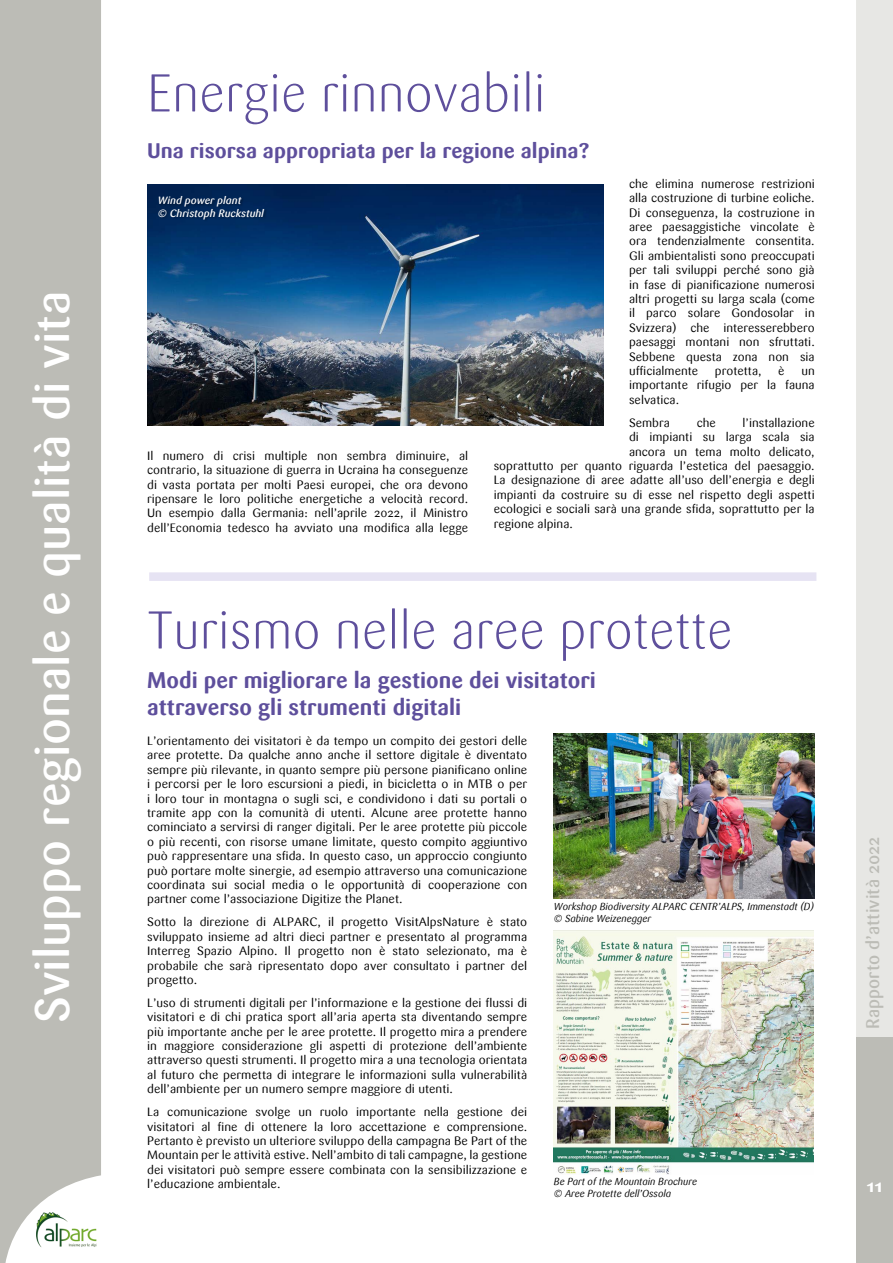
<style>
.page{position:relative;width:893px;height:1263px;background:#fff}
.page>*{position:absolute;margin:0;border:0;box-sizing:border-box;transform-origin:0 0}
.t1{font:300 52.5px "Sari";color:#5e4f9c}
.t2{font:500 48px "Sari";color:#fff}
.t3{font:700 22.5px/27px "Sari";color:#5e4f9c}
.t4{font:700 21px "Sari";color:#5e4f9c}
.t5{font:500 18px "Sari";color:#bcbcb6}
.t6{font:700 18px "Sari";color:#fff}
.t7{font:12px/14.4px "Sari";color:#000;text-align:justify;scale:1.05 1}
.t8{font:12px/14.4px "Sari";color:#000;text-align:justify;scale:1.04 1}
.t9{font:italic 500 10.5px/12.6px "Sari";color:#fff}
.t10{font:italic 10.05px/12px "Sari";color:#000}
</style>
<div class="page">
<div style="left:0;top:0;width:101px;height:1263px;background:#bcbcb6"></div>
<svg style="left:3px;top:1175px;width:98px;height:88px"></svg>
<div style="left:856px;top:0;width:37px;height:1037px;background:#e7e7e4"></div>
<div style="left:856px;top:1037px;width:37px;height:226px;background:#bcbcb6"></div>
<div style="left:62px;top:1242px;width:36px;height:10px;background:#fff"></div>
<img style="left:147px;top:185px;width:457px;height:240px">
<div style="left:158px;top:196px;width:110px;height:26px;background:#000;opacity:.4"></div>
<img style="left:554px;top:734px;width:261px;height:164px">
<img style="left:554px;top:930px;width:260px;height:244px">
<img style="left:36px;top:1212px;width:60px;height:35px">
<div style="left:149px;top:572px;width:667px;height:9px;background:#e6e3f3"></div>
<h2 class="t2" style="left:24px;top:1023px;width:734px;rotate:-90deg">Sviluppo regionale e qualità di vita</h2>
<h1 class="t1" style="left:147px;top:63px;width:400px">Energie rinnovabili</h1>
<h3 class="t4" style="left:147px;top:138px;width:444px">Una risorsa appropriata per la regione alpina?</h3>
<p class="t9" style="left:158px;top:194px;width:108px">Wind power plant<br>© Christoph Ruckstuhl</p>
<p class="t8" style="left:147px;top:449px;width:310px">Il numero di crisi multiple non sembra diminuire, al contrario, la situazione di guerra in Ucraina ha conseguenze di vasta portata per molti Paesi europei, che ora devono ripensare le loro politiche energetiche a velocità record.<br>Un esempio dalla Germania: nell’aprile 2022, il Ministro dell’Economia tedesco ha avviato una modifica alla legge</p>
<p class="t8" style="left:629px;top:177px;width:180px">che elimina numerose restrizioni alla costruzione di turbine eoliche.<br>Di conseguenza, la costruzione in aree paesaggistiche vincolate è ora tendenzialmente consentita.<br>Gli ambientalisti sono preoccupati per tali sviluppi perché sono già in fase di pianificazione numerosi altri progetti su larga scala (come il parco solare Gondosolar in Svizzera) che interesserebbero paesaggi montani non sfruttati.<br>Sebbene questa zona non sia ufficialmente</p>
<p class="t8" style="left:715px;top:364px;width:46px">protetta,</p>
<p class="t8" style="left:778px;top:364px;width:8px">è</p>
<p class="t8" style="left:629px;top:364px;width:180px;text-indent:172px">un importante rifugio per la fauna selvatica.</p>
<p class="t8" style="left:629px;top:415px;width:41px">Sembra</p>
<p class="t8" style="left:697px;top:415px;width:20px">che</p>
<p class="t8" style="left:742px;top:415px;width:71px">l’installazione</p>
<p class="t8" style="left:629px;top:430px;width:180px">di impianti su larga scala sia</p>
<p class="t8" style="left:629px;top:444px;width:180px">ancora un tema molto delicato,</p>
<p class="t8" style="left:494px;top:459px;width:310px">soprattutto per quanto riguarda l’estetica del paesaggio.</p>
<p class="t8" style="left:494px;top:473px;width:310px">La designazione di aree adatte all’uso dell’energia e degli</p>
<p class="t8" style="left:494px;top:487px;width:310px">impianti da costruire su di esse nel rispetto degli aspetti</p>
<p class="t8" style="left:494px;top:502px;width:310px">ecologici e sociali sarà una grande sfida, soprattutto per la</p>
<p class="t8" style="left:494px;top:516px;width:78px">regione alpina.</p>
<h1 class="t1" style="left:147px;top:600px;width:587px">Turismo nelle aree protette</h1>
<h3 class="t3" style="left:147px;top:667px;width:450px">Modi per migliorare la gestione dei visitatori attraverso gli strumenti digitali</h3>
<p class="t7" style="left:147px;top:734px;width:364px">L’orientamento dei visitatori è da tempo un compito dei gestori delle aree protette. Da qualche anno anche il settore digitale è diventato sempre più rilevante, in quanto sempre più persone pianificano online i percorsi per le loro escursioni a piedi, in bicicletta o in MTB o per i loro tour in montagna o sugli sci, e condividono i dati su portali o tramite app con la comunità di utenti. Alcune aree protette hanno cominciato a servirsi di ranger digitali. Per le aree protette più piccole o più recenti, con risorse umane limitate, questo compito aggiuntivo può rappresentare una sfida. In questo caso, un approccio congiunto può portare molte sinergie, ad esempio attraverso una comunicazione coordinata sui social media o le opportunità di cooperazione con partner come l’associazione Digitize the Planet.</p>
<p class="t7" style="left:147px;top:915px;width:364px">Sotto la direzione di ALPARC, il progetto VisitAlpsNature è stato sviluppato insieme ad altri dieci partner e presentato al programma Interreg Spazio Alpino. Il progetto non è stato selezionato, ma è probabile che sarà ripresentato dopo aver consultato i partner del progetto.</p>
<p class="t7" style="left:147px;top:995px;width:364px">L’uso di strumenti digitali per l’informazione e la gestione dei flussi di visitatori e di chi pratica sport all’aria aperta sta diventando sempre più importante anche per le aree protette. Il progetto mira a prendere in maggiore considerazione gli aspetti di protezione dell’ambiente attraverso questi strumenti. Il progetto mira a una tecnologia orientata al futuro che permetta di integrare le informazioni sulla vulnerabilità dell’ambiente per un numero sempre maggiore di utenti.</p>
<p class="t7" style="left:147px;top:1105px;width:364px">La comunicazione svolge un ruolo importante nella gestione dei visitatori al fine di ottenere la loro accettazione e comprensione.<br>Pertanto è previsto un ulteriore sviluppo della campagna Be Part of the Mountain per le attività estive. Nell’ambito di tali campagne, la gestione dei visitatori può sempre essere combinata con la sensibilizzazione e l’educazione ambientale.</p>
<p class="t10" style="left:554px;top:900px;width:262px">Workshop Biodiversity ALPARC CENTR’ALPS, Immenstadt (D) © Sabine Weizenegger</p>
<p class="t10" style="left:554px;top:1175px;width:145px">Be Part of the Mountain Brochure © Aree Protette dell’Ossola</p>
<h3 class="t5" style="left:862px;top:1029px;width:194px;rotate:-90deg">Rapporto d’attività 2022</h3>
<h3 class="t6" style="left:867px;top:1175px;width:17px">11</h3>
</div>
